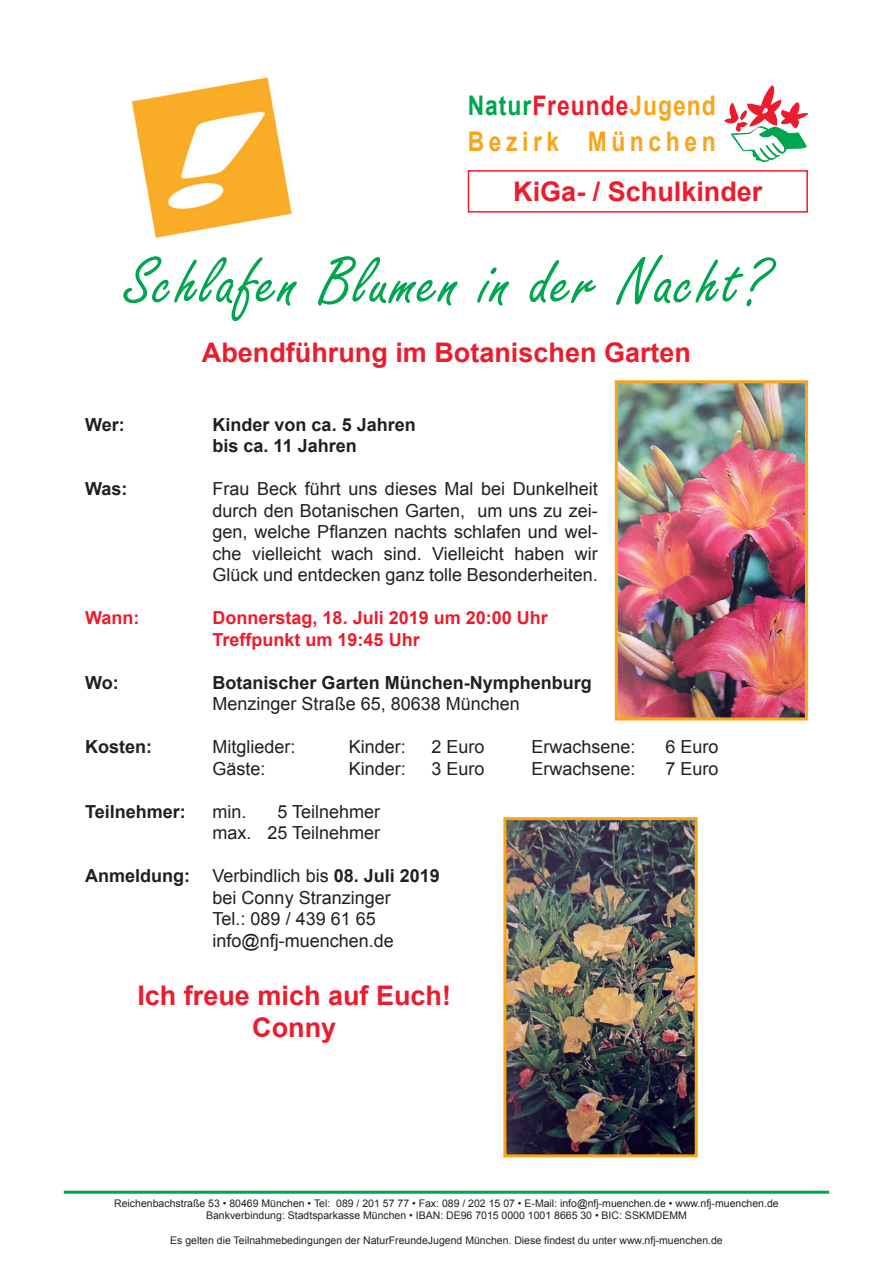
<style>
.page{position:relative;width:893px;height:1263px;background:#fff}
.page>*{position:absolute;margin:0;border:0;box-sizing:border-box;transform-origin:0 0}
.Überschriften{font:72px "Freestyle Script";letter-spacing:.025em;color:#00a54f}
.Unterüberschriften{font:700 27px/32.4px "Arial";color:#ee1b2d;text-align:center}
.t1{font:700 27px/36px "Arial";letter-spacing:.045em;color:#f9a51b;scale:.85 1}
.Veranstaltungsname{font:700 27px "Arial";color:#ee1b2d}
.WerWieWas_Ausschreib{font:18px/21.6px "Arial";color:#231f20;text-align:justify}
.WerWieWas_Ausschreib-2{font:700 18px/21.6px "Arial";color:#231f20}
.Fließtext_Ausschreib{font:18px/21.6px "Arial";color:#231f20}
.WerWieWas_Ausschreib-3{font:700 18px/21.6px "Arial";color:#ee1b2d}
.Fließtext_Ausschreib-2{font:700 18px "Arial";color:#231f20}
.t2{font:10.5px/12.6px "Arial";color:#231f20;text-align:center}
.s1{color:#00a54f}
.s2{color:#ee1b2d}
.s3{font-weight:400}
.s4{font-weight:700}
</style>
<div class="page">
<img style="left:725px;top:85px;width:83px;height:77px">
<img style="left:131px;top:77px;width:161px;height:161px">
<div style="left:468px;top:170px;width:340px;height:43px;border:2px solid #ee1b2d"></div>
<hr style="left:64px;top:1191px;width:765px;height:3px;background:#00a54f">
<img style="left:619px;top:384px;width:185px;height:332px">
<div style="left:615px;top:380px;width:193px;height:340px;border:3px solid #f9a51b"></div>
<img style="left:507px;top:821px;width:187px;height:332px">
<div style="left:503px;top:817px;width:195px;height:340px;border:3px solid #f9a51b"></div>
<h2 class="t1" style="left:468px;top:88px;width:293px"><span class="s1">Natur</span><span class="s2">Freunde</span>Jugend<br>Bezirk München</h2>
<p class="Veranstaltungsname" style="left:513px;top:174px;width:251px">KiGa- / Schulkinder</p>
<p class="Überschriften" style="left:125px;top:243px;width:644px">Schlafen Blumen in der Nacht?</p>
<p class="Unterüberschriften" style="left:202px;top:337px;width:491px">Abendführung im Botanischen Garten</p>
<p class="WerWieWas_Ausschreib-2" style="left:85px;top:414px;width:41px">Wer:</p>
<p class="WerWieWas_Ausschreib-2" style="left:213px;top:414px;width:205px">Kinder von ca. 5 Jahren bis ca. 11 Jahren</p>
<p class="WerWieWas_Ausschreib-2" style="left:85px;top:478px;width:44px">Was:</p>
<p class="WerWieWas_Ausschreib" style="left:213px;top:478px;width:387px">Frau Beck führt uns dieses Mal bei Dunkelheit durch den Botanischen Garten, um uns zu zei&shy;gen, welche Pflanzen nachts schlafen und wel&shy;che vielleicht wach sind. Vielleicht haben wir Glück und entdecken ganz tolle Besonderheiten.</p>
<p class="WerWieWas_Ausschreib-3" style="left:85px;top:608px;width:56px">Wann:</p>
<p class="WerWieWas_Ausschreib-3" style="left:213px;top:608px;width:337px">Donnerstag, 18. Juli 2019 um 20:00 Uhr<br>Treffpunkt um 19:45 Uhr</p>
<p class="WerWieWas_Ausschreib-2" style="left:85px;top:672px;width:35px">Wo:</p>
<p class="WerWieWas_Ausschreib-2" style="left:213px;top:672px;width:381px">Botanischer Garten München-Nymphenburg<br><span class="s3">Menzinger Straße 65, 80638 München</span></p>
<p class="WerWieWas_Ausschreib-2" style="left:85px;top:737px;width:68px">Kosten:</p>
<p class="WerWieWas_Ausschreib" style="left:213px;top:736px;width:85px">Mitglieder:</p>
<p class="WerWieWas_Ausschreib" style="left:349px;top:736px;width:59px">Kinder:</p>
<p class="WerWieWas_Ausschreib" style="left:431px;top:736px;width:55px">2 Euro</p>
<p class="WerWieWas_Ausschreib" style="left:531px;top:736px;width:106px">Erwachsene:</p>
<p class="WerWieWas_Ausschreib" style="left:665px;top:736px;width:55px">6 Euro</p>
<p class="WerWieWas_Ausschreib" style="left:213px;top:758px;width:55px">Gäste:</p>
<p class="WerWieWas_Ausschreib" style="left:349px;top:758px;width:59px">Kinder:</p>
<p class="WerWieWas_Ausschreib" style="left:431px;top:758px;width:55px">3 Euro</p>
<p class="WerWieWas_Ausschreib" style="left:531px;top:758px;width:106px">Erwachsene:</p>
<p class="WerWieWas_Ausschreib" style="left:665px;top:758px;width:55px">7 Euro</p>
<p class="WerWieWas_Ausschreib-2" style="left:85px;top:801px;width:102px">Teilnehmer:</p>
<p class="WerWieWas_Ausschreib" style="left:213px;top:801px;width:36px">min.</p>
<p class="WerWieWas_Ausschreib" style="left:213px;top:801px;width:169px;text-align:right">5 Teilnehmer<br>max. 25 Teilnehmer</p>
<p class="Fließtext_Ausschreib-2" style="left:85px;top:864px;width:106px">Anmeldung:</p>
<p class="Fließtext_Ausschreib" style="left:213px;top:865px;width:229px">Verbindlich bis <span class="s4">08. Juli 2019 </span>bei Conny Stranzinger<br>Tel.: 089 / 439 61 65 info@nfj-muenchen.de</p>
<p class="Unterüberschriften" style="left:137px;top:980px;width:315px">Ich freue mich auf Euch!<br>Conny</p>
<p class="t2" style="left:114px;top:1197px;width:666px">Reichenbachstraße 53 • 80469 München • Tel: 089 / 201 57 77 • Fax: 089 / 202 15 07 • E-Mail: info@nfj-muenchen.de • www.nfj-muenchen.de<br>Bankverbindung: Stadtsparkasse München • IBAN: DE96 7015 0000 1001 8665 30 • BIC: SSKMDEMM</p>
<p class="t2" style="left:170px;top:1234px;width:554px">Es gelten die Teilnahmebedingungen der NaturFreundeJugend München. Diese findest du unter www.nfj-muenchen.de</p>
</div>
